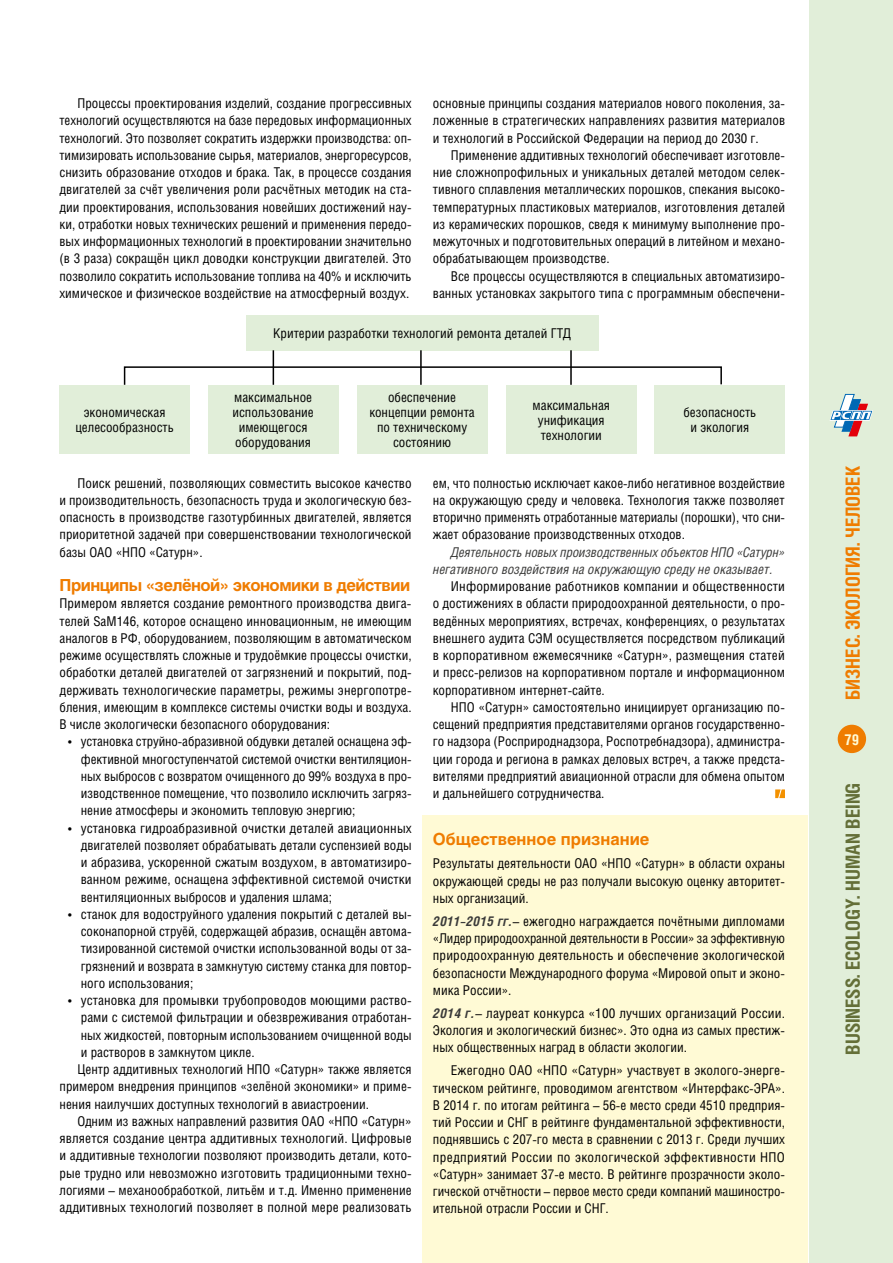
<style>
.page{position:relative;width:893px;height:1263px;background:#fff}
.page>*{position:absolute;margin:0;border:0;box-sizing:border-box;transform-origin:0 0}
.t1{font:700 19.5px "Helios Cond C";color:#646f38}
.t2{font:700 19.5px "Helios Cond C";color:#ef7c00}
.t3{font:700 16.5px "Helios C";letter-spacing:-.03em;color:#ef7c00}
.t4{font:700 16.5px "Helios C";color:#ef7c00}
.t5{font:700 15px "Helios Cond C";color:#fffad5}
.t6{font:13.5px/17.2px "Helios Cond C";color:#000;text-align:justify}
.t7{font:italic 13.5px/17.2px "Helios Cond C";color:#3a3a39}
.s1{font-weight:700;font-style:italic;color:#3a3a39}
</style>
<div class="page">
<div style="left:809px;top:0;width:84px;height:1263px;background:#e1eed9"></div>
<svg style="left:830px;top:394px;width:43px;height:42px"></svg>
<div style="left:838px;top:725px;width:27px;height:27px;background:#ef7c00;border-radius:50%"></div>
<div style="left:838px;top:725px;width:28px;height:28px;border:1px solid #ef7c00;border-radius:50%"></div>
<div style="left:422px;top:815px;width:386px;height:448px;background:#fffad5"></div>
<svg style="left:775px;top:789px;width:10px;height:9px"></svg>
<div style="left:246px;top:315px;width:352px;height:35px;background:#e1eed9"></div>
<div style="left:60px;top:385px;width:130px;height:69px;background:#e1eed9"></div>
<div style="left:208px;top:385px;width:130px;height:69px;background:#e1eed9"></div>
<div style="left:357px;top:385px;width:130px;height:69px;background:#e1eed9"></div>
<div style="left:506px;top:385px;width:130px;height:69px;background:#e1eed9"></div>
<div style="left:655px;top:385px;width:130px;height:69px;background:#e1eed9"></div>
<div style="left:124px;top:366px;width:598px;height:19px;border:2px solid #000"></div>
<hr style="left:420px;top:350px;width:2px;height:35px;background:#000">
<hr style="left:273px;top:350px;width:1px;height:35px;background:#000">
<hr style="left:570px;top:350px;width:2px;height:35px;background:#000">
<p class="t6" style="left:60px;top:94px;width:354px;text-indent:18px">Процессы проектирования изделий, создание прогрессивных технологий осуществляются на базе передовых информационных технологий. Это позволяет сократить издержки производства: оп&shy;тимизировать использование сырья, материалов, энергоресурсов, снизить образование отходов и брака. Так, в процессе создания двигателей за счёт увеличения роли расчётных методик на ста&shy;дии проектирования, использования новейших достижений нау&shy;ки, отработки новых технических решений и применения передо&shy;вых информационных технологий в проектировании значительно (в 3 раза) сокращён цикл доводки конструкции двигателей. Это позволило сократить использование топлива на 40% и исключить химическое и физическое воздействие на атмосферный воздух.</p>
<p class="t6" style="left:433px;top:94px;width:354px">основные принципы создания материалов нового поколения, за&shy;ложенные в стратегических направлениях развития материалов и технологий в Российской Федерации на период до 2030 г.</p>
<p class="t6" style="left:433px;top:146px;width:354px;text-indent:18px">Применение аддитивных технологий обеспечивает изготовле&shy;ние сложнопрофильных и уникальных деталей методом селек&shy;тивного сплавления металлических порошков, спекания высоко&shy;температурных пластиковых материалов, изготовления деталей из керамических порошков, сведя к минимуму выполнение про&shy;межуточных и подготовительных операций в литейном и механо&shy;обрабатывающем производстве.</p>
<p class="t6" style="left:433px;top:267px;width:354px;text-align:right">Все процессы осуществляются в специальных автоматизиро&shy;ванных установках закрытого типа с программным обеспечени-</p>
<p class="t6" style="left:75px;top:405px;width:100px;line-height:15px;text-align:center">экономическая целесообразность</p>
<p class="t6" style="left:273px;top:324px;width:299px">Критерии разработки технологий ремонта деталей ГТД</p>
<p class="t6" style="left:232px;top:390px;width:83px;line-height:15px;text-align:center">максимальное использование имеющегося оборудования</p>
<p class="t6" style="left:369px;top:390px;width:107px;line-height:15px;text-align:center">обеспечение концепции ремонта по техническому состоянию</p>
<p class="t6" style="left:533px;top:397px;width:79px;line-height:15px;text-align:center">максимальная унификация технологии</p>
<p class="t6" style="left:683px;top:405px;width:74px;line-height:15px;text-align:center">безопасность и экология</p>
<p class="t6" style="left:60px;top:474px;width:354px;text-indent:18px">Поиск решений, позволяющих совместить высокое качество и производительность, безопасность труда и экологическую без&shy;опасность в производстве газотурбинных двигателей, является приоритетной задачей при совершенствовании технологической базы ОАО «НПО «Сатурн».</p>
<p class="t3" style="left:60px;top:576px;width:352px">Принципы «зелёной» экономики в действии</p>
<p class="t6" style="left:60px;top:595px;width:354px">Примером является создание ремонтного производства двига&shy;телей SaM146, которое оснащено инновационным, не имеющим аналогов в РФ, оборудованием, позволяющим в автоматическом режиме осуществлять сложные и трудоёмкие процессы очистки, обработки деталей двигателей от загрязнений и покрытий, под&shy;держивать технологические параметры, режимы энергопотре&shy;бления, имеющим в комплексе системы очистки воды и воздуха.<br>В числе экологически безопасного оборудования:</p>
<p class="t6" style="left:81px;top:733px;width:332px;text-indent:-13px">• установка струйно-абразивной обдувки деталей оснащена эф&shy;фективной многоступенчатой системой очистки вентиляцион&shy;ных выбросов с возвратом очищенного до 99% воздуха в про&shy;изводственное помещение, что позволило исключить загряз&shy;нение атмосферы и экономить тепловую энергию;</p>
<p class="t6" style="left:81px;top:819px;width:332px;text-indent:-13px">• установка гидроабразивной очистки деталей авиационных двигателей позволяет обрабатывать детали суспензией воды и абразива, ускоренной сжатым воздухом, в автоматизиро&shy;ванном режиме, оснащена эффективной системой очистки вентиляционных выбросов и удаления шлама;</p>
<p class="t6" style="left:81px;top:905px;width:332px;text-indent:-13px">• станок для водоструйного удаления покрытий с деталей вы&shy;соконапорной струёй, содержащей абразив, оснащён автома&shy;тизированной системой очистки использованной воды от за&shy;грязнений и возврата в замкнутую систему станка для повтор&shy;ного использования;</p>
<p class="t6" style="left:68px;top:991px;width:345px">• установка для промывки трубопроводов моющими раство-</p>
<p class="t6" style="left:81px;top:1009px;width:332px">рами с системой фильтрации и обезвреживания отработан-</p>
<p class="t6" style="left:81px;top:1026px;width:332px">ных жидкостей, повторным использованием очищенной воды</p>
<p class="t6" style="left:81px;top:1043px;width:175px">и растворов в замкнутом цикле.</p>
<p class="t6" style="left:78px;top:1060px;width:335px">Центр аддитивных технологий НПО «Сатурн» также является</p>
<p class="t6" style="left:60px;top:1078px;width:354px">примером внедрения принципов «зелёной экономики» и приме-</p>
<p class="t6" style="left:60px;top:1095px;width:311px">нения наилучших доступных технологий в авиастроении.</p>
<p class="t6" style="left:78px;top:1112px;width:336px">Одним из важных направлений развития ОАО «НПО «Сатурн»</p>
<p class="t6" style="left:60px;top:1129px;width:354px">является создание центра аддитивных технологий. Цифровые</p>
<p class="t6" style="left:60px;top:1147px;width:354px">и аддитивные технологии позволяют производить детали, кото-</p>
<p class="t6" style="left:60px;top:1164px;width:354px">рые трудно или невозможно изготовить традиционными техно-</p>
<p class="t6" style="left:60px;top:1181px;width:354px">логиями – механообработкой, литьём и т.д. Именно применение</p>
<p class="t6" style="left:60px;top:1198px;width:353px">аддитивных технологий позволяет в полной мере реализовать</p>
<p class="t6" style="left:433px;top:474px;width:354px">ем, что полностью исключает какое-либо негативное воздействие на окружающую среду и человека. Технология также позволяет вторично применять отработанные материалы (порошки), что сни&shy;жает образование производственных отходов.</p>
<p class="t7" style="left:433px;top:543px;width:354px;text-indent:18px">Деятельность новых производственных объектов НПО «Сатурн» негативного воздействия на окружающую среду не оказывает.</p>
<p class="t6" style="left:433px;top:577px;width:354px;text-indent:18px">Информирование работников компании и общественности о достижениях в области природоохранной деятельности, о про&shy;ведённых мероприятиях, встречах, конференциях, о результатах внешнего аудита СЭМ осуществляется посредством публикаций в корпоративном ежемесячнике «Сатурн», размещения статей и пресс-релизов на корпоративном портале и информационном корпоративном интернет-сайте.</p>
<p class="t6" style="left:433px;top:698px;width:354px;text-indent:18px">НПО «Сатурн» самостоятельно инициирует организацию по&shy;сещений предприятия представителями органов государственно&shy;го надзора (Росприроднадзора, Роспотребнадзора), администра&shy;ции города и региона в рамках деловых встреч, а также предста&shy;вителями предприятий авиационной отрасли для обмена опытом и дальнейшего сотрудничества.</p>
<p class="t4" style="left:433px;top:830px;width:218px">Общественное признание</p>
<p class="t6" style="left:433px;top:855px;width:354px">Результаты деятельности ОАО «НПО «Сатурн» в области охраны окружающей среды не раз получали высокую оценку авторитет&shy;ных организаций.</p>
<p class="t6" style="left:433px;top:912px;width:354px"><span class="s1">2011–2015 гг.</span> – ежегодно награждается почётными дипломами «Лидер природоохранной деятельности в России» за -эффективную природоохранную деятельность и обеспечение экологической безопасности Международного форума «Мировой опыт и эконо&shy;мика России».</p>
<p class="t6" style="left:433px;top:1004px;width:354px"><span class="s1">2014 г.</span> – лауреат конкурса «100 лучших организаций России.<br>Экология и экологический бизнес». Это одна из самых престиж&shy;ных общественных наград в области экологии.</p>
<p class="t6" style="left:433px;top:1062px;width:354px;text-indent:18px">Ежегодно ОАО «НПО «Сатурн» участвует в эколого-энерге&shy;тическом рейтинге, проводимом агентством «Интерфакс-ЭРА».<br>В 2014 г. по итогам рейтинга – 56-е место среди 4510 предприя&shy;тий России и СНГ в рейтинге фундаментальной эффективности, поднявшись с 207-го места в сравнении с 2013 г. Среди лучших предприятий России по экологической эффективности НПО «Сатурн» занимает 37-е место. В рейтинге прозрачности эколо&shy;гической отчётности – первое место среди компаний машиностро&shy;ительной отрасли России и СНГ.</p>
<h1 class="t2" style="left:841px;top:700px;width:236px;rotate:-90deg">БИЗНЕС. ЭКОЛОГИЯ. ЧЕЛОВЕК</h1>
<p class="t5" style="left:845px;top:730px;width:16px">79</p>
<h1 class="t1" style="left:841px;top:1054px;width:273px;rotate:-90deg">Business. Ecology. Human being</h1>
</div>
